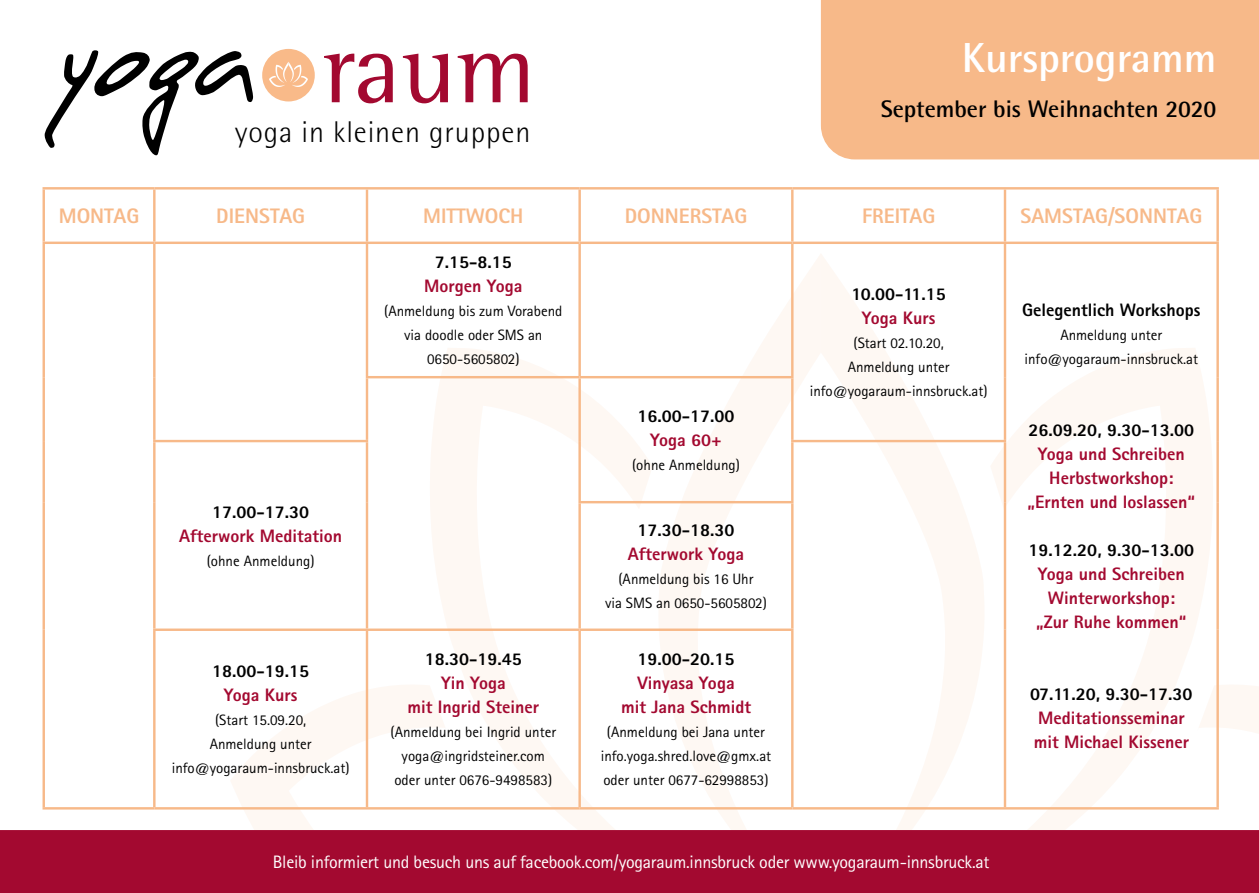
<style>
.page{position:relative;width:1259px;height:893px;background:#fff}
.page>*{position:absolute;margin:0;border:0;box-sizing:border-box;transform-origin:0 0}
.t1{font:700 42px "Rotis Semi Sans Std";color:#fff}
.t2{font:300 30px "Rotis Semi Sans Std";letter-spacing:.03em;color:#000}
.t3{font:700 24px "Rotis Semi Sans Std";color:#000}
.t4{font:800 21px "Rotis Sans Serif Std";color:#f7b989}
.t5{font:800 18px/24px "Rotis Sans Serif Std";color:#a30930;text-align:center}
.t6{font:800 18px "Rotis Sans Serif Std";color:#000}
.t7{font:18px "Rotis Sans Serif Std";letter-spacing:-.015em;color:#fff}
.t8{font:15px/24px "Rotis Sans Serif Std";color:#000;text-align:center}
</style>
<div class="page">
<div style="left:821px;top:0;width:438px;height:159px;background:#f7b989"></div>
<svg style="left:324px;top:54px;width:203px;height:49px"></svg>
<div style="left:262px;top:49px;width:53px;height:52px;background:#f9ba89;border-radius:50%"></div>
<svg style="left:269px;top:62px;width:39px;height:25px"></svg>
<svg style="left:45px;top:50px;width:208px;height:105px"></svg>
<svg style="left:1213px;top:682px;width:46px;height:128px"></svg>
<svg style="left:984px;top:348px;width:229px;height:482px"></svg>
<svg style="left:821px;top:254px;width:163px;height:576px"></svg>
<svg style="left:230px;top:682px;width:199px;height:148px"></svg>
<svg style="left:429px;top:348px;width:229px;height:482px"></svg>
<svg style="left:658px;top:253px;width:163px;height:577px"></svg>
<hr style="left:153px;top:190px;width:2px;height:52px;background:#f7b989">
<hr style="left:366px;top:190px;width:2px;height:52px;background:#f7b989">
<hr style="left:578px;top:190px;width:3px;height:52px;background:#f7b989">
<hr style="left:791px;top:190px;width:2px;height:52px;background:#f7b989">
<hr style="left:1003px;top:190px;width:3px;height:52px;background:#f7b989">
<hr style="left:153px;top:244px;width:2px;height:133px;background:#f7b989">
<hr style="left:366px;top:244px;width:2px;height:132px;background:#f7b989">
<hr style="left:578px;top:244px;width:3px;height:132px;background:#f7b989">
<hr style="left:791px;top:244px;width:2px;height:132px;background:#f7b989">
<hr style="left:1003px;top:244px;width:3px;height:133px;background:#f7b989">
<hr style="left:153px;top:377px;width:2px;height:63px;background:#f7b989">
<hr style="left:366px;top:376px;width:213px;height:2px;background:#f7b989">
<hr style="left:366px;top:378px;width:2px;height:62px;background:#f7b989">
<hr style="left:579px;top:376px;width:214px;height:2px;background:#f7b989">
<hr style="left:578px;top:378px;width:3px;height:63px;background:#f7b989">
<hr style="left:791px;top:378px;width:2px;height:62px;background:#f7b989">
<hr style="left:1003px;top:377px;width:3px;height:63px;background:#f7b989">
<hr style="left:153px;top:440px;width:215px;height:2px;background:#f7b989">
<hr style="left:153px;top:442px;width:2px;height:60px;background:#f7b989">
<hr style="left:366px;top:442px;width:2px;height:60px;background:#f7b989">
<hr style="left:578px;top:441px;width:3px;height:60px;background:#f7b989">
<hr style="left:791px;top:440px;width:215px;height:2px;background:#f7b989">
<hr style="left:791px;top:442px;width:2px;height:59px;background:#f7b989">
<hr style="left:153px;top:502px;width:2px;height:126px;background:#f7b989">
<hr style="left:366px;top:502px;width:2px;height:126px;background:#f7b989">
<hr style="left:578px;top:501px;width:215px;height:2px;background:#f7b989">
<hr style="left:578px;top:503px;width:3px;height:125px;background:#f7b989">
<hr style="left:791px;top:503px;width:2px;height:125px;background:#f7b989">
<hr style="left:153px;top:631px;width:2px;height:176px;background:#f7b989">
<hr style="left:366px;top:631px;width:2px;height:176px;background:#f7b989">
<hr style="left:578px;top:631px;width:3px;height:176px;background:#f7b989">
<hr style="left:791px;top:631px;width:2px;height:176px;background:#f7b989">
<hr style="left:43px;top:242px;width:111px;height:2px;background:#f7b989">
<hr style="left:154px;top:242px;width:213px;height:2px;background:#f7b989">
<hr style="left:367px;top:242px;width:212px;height:2px;background:#f7b989">
<hr style="left:579px;top:242px;width:213px;height:2px;background:#f7b989">
<hr style="left:792px;top:242px;width:213px;height:2px;background:#f7b989">
<hr style="left:1005px;top:242px;width:213px;height:2px;background:#f7b989">
<hr style="left:367px;top:628px;width:212px;height:3px;background:#f7b989">
<hr style="left:1003px;top:442px;width:3px;height:60px;background:#f7b989">
<hr style="left:1003px;top:502px;width:3px;height:128px;background:#f7b989">
<hr style="left:1003px;top:630px;width:3px;height:177px;background:#f7b989">
<hr style="left:153px;top:628px;width:214px;height:3px;background:#f7b989">
<hr style="left:579px;top:628px;width:214px;height:3px;background:#f7b989">
<hr style="left:43px;top:187px;width:111px;height:3px;background:#f7b989">
<hr style="left:43px;top:190px;width:2px;height:52px;background:#f7b989">
<hr style="left:154px;top:187px;width:213px;height:3px;background:#f7b989">
<hr style="left:367px;top:187px;width:212px;height:3px;background:#f7b989">
<hr style="left:579px;top:187px;width:213px;height:3px;background:#f7b989">
<hr style="left:792px;top:187px;width:213px;height:3px;background:#f7b989">
<hr style="left:1005px;top:187px;width:213px;height:3px;background:#f7b989">
<hr style="left:1216px;top:190px;width:2px;height:52px;background:#f7b989">
<hr style="left:43px;top:244px;width:2px;height:133px;background:#f7b989">
<hr style="left:43px;top:377px;width:2px;height:64px;background:#f7b989">
<hr style="left:43px;top:441px;width:2px;height:61px;background:#f7b989">
<hr style="left:43px;top:502px;width:2px;height:128px;background:#f7b989">
<hr style="left:43px;top:630px;width:2px;height:177px;background:#f7b989">
<hr style="left:43px;top:807px;width:111px;height:2px;background:#f7b989">
<hr style="left:1216px;top:244px;width:2px;height:133px;background:#f7b989">
<hr style="left:1216px;top:377px;width:2px;height:64px;background:#f7b989">
<hr style="left:1216px;top:441px;width:2px;height:61px;background:#f7b989">
<hr style="left:1216px;top:502px;width:2px;height:128px;background:#f7b989">
<hr style="left:1216px;top:630px;width:2px;height:177px;background:#f7b989">
<hr style="left:1005px;top:807px;width:213px;height:2px;background:#f7b989">
<hr style="left:792px;top:807px;width:213px;height:2px;background:#f7b989">
<hr style="left:154px;top:807px;width:213px;height:2px;background:#f7b989">
<hr style="left:367px;top:807px;width:212px;height:2px;background:#f7b989">
<hr style="left:579px;top:807px;width:213px;height:2px;background:#f7b989">
<div style="left:0;top:830px;width:1259px;height:63px;background:#a30930"></div>
<h2 class="t2" style="left:235px;top:115px;width:297px">yoga in kleinen gruppen</h2>
<h1 class="t1" style="left:962px;top:32px;width:256px">Kursprogramm</h1>
<h3 class="t3" style="left:880px;top:94px;width:337px">September bis Weihnachten 2020</h3>
<h3 class="t4" style="left:59px;top:203px;width:82px">MONTAG</h3>
<h3 class="t4" style="left:216px;top:203px;width:90px">DIENSTAG</h3>
<h3 class="t4" style="left:423px;top:203px;width:102px">MITTWOCH</h3>
<h3 class="t4" style="left:625px;top:203px;width:124px">DONNERSTAG</h3>
<h3 class="t4" style="left:862px;top:203px;width:75px">FREITAG</h3>
<h3 class="t4" style="left:1020px;top:203px;width:183px">SAMSTAG/SONNTAG</h3>
<p class="t6" style="left:435px;top:251px;width:79px">7.15-8.15</p>
<p class="t5" style="left:424px;top:274px;width:100px">Morgen Yoga</p>
<p class="t8" style="left:384px;top:299px;width:180px">(Anmeldung bis zum Vorabend via doodle oder SMS an<br>0650-5605802)</p>
<p class="t6" style="left:851px;top:283px;width:96px">10.00-11.15</p>
<p class="t5" style="left:862px;top:306px;width:75px">Yoga Kurs</p>
<p class="t8" style="left:810px;top:331px;width:179px">(Start 02.10.20,<br>Anmeldung unter info@yogaraum-innsbruck.at)</p>
<p class="t6" style="left:1022px;top:298px;width:180px">Gelegentlich Workshops</p>
<p class="t8" style="left:1024px;top:323px;width:175px">Anmeldung unter info@yogaraum-innsbruck.at</p>
<p class="t6" style="left:212px;top:500px;width:99px">17.00-17.30</p>
<p class="t5" style="left:179px;top:523px;width:164px">Afterwork Meditation</p>
<p class="t8" style="left:207px;top:549px;width:109px">(ohne Anmeldung)</p>
<p class="t6" style="left:212px;top:660px;width:99px">18.00-19.15</p>
<p class="t5" style="left:224px;top:683px;width:75px">Yoga Kurs</p>
<p class="t8" style="left:172px;top:708px;width:179px">(Start 15.09.20,<br>Anmeldung unter info@yogaraum-innsbruck.at)</p>
<p class="t6" style="left:425px;top:648px;width:99px">18.30-19.45</p>
<p class="t5" style="left:407px;top:671px;width:133px">Yin Yoga<br>mit Ingrid Steiner</p>
<p class="t8" style="left:390px;top:720px;width:167px">(Anmeldung bei Ingrid unter yoga@ingridsteiner.com oder unter 0676-9498583)</p>
<p class="t6" style="left:637px;top:404px;width:99px">16.00-17.00</p>
<p class="t5" style="left:650px;top:428px;width:73px">Yoga 60+</p>
<p class="t8" style="left:632px;top:453px;width:109px">(ohne Anmeldung)</p>
<p class="t6" style="left:637px;top:519px;width:99px">17.30-18.30</p>
<p class="t5" style="left:628px;top:542px;width:118px">Afterwork Yoga</p>
<p class="t8" style="left:605px;top:567px;width:163px">(Anmeldung bis 16 Uhr<br>via SMS an 0650-5605802)</p>
<p class="t6" style="left:637px;top:648px;width:99px">19.00-20.15</p>
<p class="t5" style="left:621px;top:671px;width:131px">Vinyasa Yoga<br>mit Jana Schmidt</p>
<p class="t8" style="left:601px;top:720px;width:172px">(Anmeldung bei Jana unter info.yoga.shred.love@gmx.at oder unter 0677-62998853)</p>
<p class="t7" style="left:273px;top:851px;width:718px">Bleib informiert und besuch uns auf facebook.com/yogaraum.innsbruck oder www.yogaraum-innsbruck.at</p>
<p class="t6" style="left:1028px;top:418px;width:167px">26.09.20, 9.30-13.00</p>
<p class="t5" style="left:1027px;top:442px;width:169px">Yoga und Schreiben<br>Herbstworkshop: „Ernten und loslassen“</p>
<p class="t6" style="left:1028px;top:538px;width:167px">19.12.20, 9.30-13.00</p>
<p class="t5" style="left:1036px;top:562px;width:152px">Yoga und Schreiben<br>Winterworkshop: „Zur Ruhe kommen“</p>
<p class="t6" style="left:1030px;top:682px;width:164px">07.11.20, 9.30-17.30</p>
<p class="t5" style="left:1033px;top:706px;width:157px;text-align:left">Meditationsseminar mit Michael Kissener</p>
</div>
